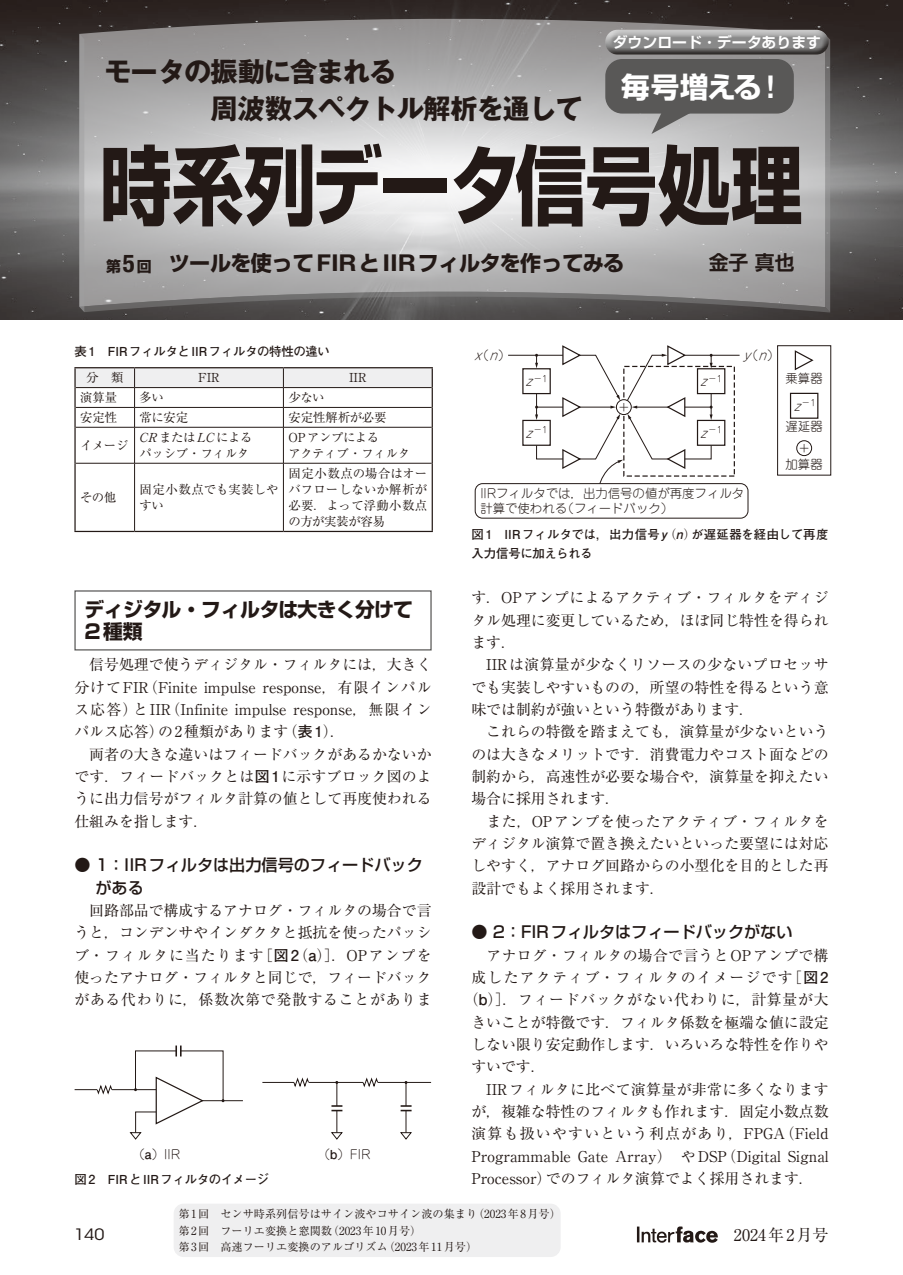
<style>
.page{position:relative;width:903px;height:1275px;background:#fff}
.page>*{position:absolute;margin:0;border:0;box-sizing:border-box;transform-origin:0 0}
.t1{font:700 86.27px "Shin Go Pro";letter-spacing:-.03em;color:#231916;scale:.83 1}
.t2{font:700 28.53px "Shin Go Pro";letter-spacing:-.005em;color:#fff}
.t3{font:700 27.3px/37.3px "Gothic MB101 Pro";letter-spacing:-.035em;color:#231916}
.t4{font:700 21px "Shin Go Pro";letter-spacing:-.035em;color:#231916}
.t5{font:700 19.78px/22.4px "Shin Go Pro";letter-spacing:-.035em;color:#231916}
.t6{font:700 19.78px "Shin Go Pro De";color:#231916}
.t7{font:500 16.1px/22.4px "Shin Go Pro";color:#231916}
.t8{font:16.1px "Ryumin Pro";color:#231916}
.t9{font:15.58px "ITC Avant Garde Std";color:#231916;scale:1.11 1}
.t10{font:14.88px/22.4px "Ryumin Pro";color:#231916}
.t11{font:14.88px "Ryumin Pro";letter-spacing:.085em;color:#231916}
.t12{font:14.88px "Ryumin Pro";letter-spacing:.05em;color:#231916}
.t13{font:14.88px "Ryumin Pro";letter-spacing:.025em;color:#231916}
.t14{font:14.88px "Ryumin Pro";letter-spacing:.02em;color:#231916}
.t15{font:14.88px "Ryumin Pro";letter-spacing:.09em;color:#231916}
.t16{font:700 14.88px "Shin Go Pro De";color:#fff}
.t17{font:12.42px/16.1px "Ryumin Pro";color:#231916}
.t18{font:700 12.42px/18.6px "Futo Go B101 Pro";color:#231916}
.t19{font:300 12.42px/14.9px "Jun 101 Pro";color:#231916}
.t20{font:12.42px/16.1px "Ryumin Pro";letter-spacing:-.035em;color:#231916}
.t21{font:italic 300 12.42px "Jun 101 Pro";color:#231916}
.t22{font:300 12.25px "Jun 101 Pro";color:#231916}
.t23{font:11.2px/16.1px "Ryumin Pro";color:#231916}
.t24{font:300 8.75px "Jun 101 Pro";color:#231916}
.s1{font-family:"Gothic MB101 Pro De"}
.s2{font-family:"Gothic MB101 Pro"}
.s3{font-size:14.88px}
.s4{font-family:"Helvetica Neue LT Pro";font-stretch:condensed;font-size:24.85px}
.s5{font-style:normal}
.s6{font-style:italic;font-size:12.42px}
.s7{font-family:"Ryumin Pro";font-weight:400}
.s8{font-family:"Futo Go B101 Pro";font-weight:700}
</style>
<div class="page">
<svg style="left:637px;top:1226px;width:81px;height:17px"></svg>
<div style="left:74px;top:590px;width:358px;height:60px;border:1px solid #595857"></div>
<svg style="left:76px;top:428px;width:356px;height:103px"></svg>
<hr style="left:74px;top:367px;width:61px;height:1px;background:#231916">
<hr style="left:135px;top:367px;width:148px;height:1px;background:#231916">
<hr style="left:283px;top:367px;width:150px;height:1px;background:#231916">
<hr style="left:74px;top:427px;width:2px;height:36px;background:#231916">
<hr style="left:432px;top:427px;width:1px;height:36px;background:#231916">
<hr style="left:74px;top:463px;width:2px;height:68px;background:#231916">
<hr style="left:432px;top:463px;width:1px;height:68px;background:#231916">
<hr style="left:74px;top:531px;width:61px;height:1px;background:#231916">
<hr style="left:135px;top:531px;width:148px;height:1px;background:#231916">
<hr style="left:283px;top:531px;width:150px;height:1px;background:#231916">
<svg style="left:74px;top:368px;width:359px;height:59px"></svg>
<hr style="left:76px;top:427px;width:59px;height:1px;background:#231916">
<hr style="left:135px;top:427px;width:148px;height:1px;background:#231916">
<hr style="left:134px;top:427px;width:1px;height:36px;background:#231916">
<hr style="left:283px;top:427px;width:149px;height:1px;background:#231916">
<hr style="left:283px;top:427px;width:1px;height:36px;background:#231916">
<hr style="left:76px;top:463px;width:59px;height:1px;background:#231916">
<hr style="left:135px;top:463px;width:148px;height:1px;background:#231916">
<hr style="left:134px;top:463px;width:1px;height:68px;background:#231916">
<hr style="left:283px;top:463px;width:149px;height:1px;background:#231916">
<hr style="left:283px;top:463px;width:1px;height:68px;background:#231916">
<div style="left:623px;top:366px;width:112px;height:111px;border:1px dashed #231916"></div>
<div style="left:777px;top:345px;width:54px;height:130px;border:1px solid #231916"></div>
<div style="left:790px;top:393px;width:28px;height:26px;border:1px solid #231916"></div>
<div style="left:796px;top:440px;width:16px;height:16px;border:1px solid #231916;border-radius:50%"></div>
<svg style="left:794px;top:350px;width:20px;height:21px"></svg>
<div style="left:697px;top:368px;width:28px;height:26px;border:1px solid #231916"></div>
<div style="left:697px;top:420px;width:28px;height:26px;border:1px solid #231916"></div>
<div style="left:475px;top:483px;width:273px;height:35px;border:1px solid #231916;border-radius:7px"></div>
<hr style="left:685px;top:355px;width:54px;height:1px;background:#231916">
<svg style="left:507px;top:345px;width:206px;height:139px"></svg>
<hr style="left:75px;top:1089px;width:81px;height:1px;background:#231916">
<hr style="left:202px;top:1100px;width:41px;height:1px;background:#231916">
<svg style="left:96px;top:1085px;width:17px;height:10px"></svg>
<hr style="left:262px;top:1082px;width:169px;height:1px;background:#231916">
<svg style="left:362px;top:1077px;width:16px;height:11px"></svg>
<hr style="left:406px;top:1082px;width:1px;height:51px;background:#231916">
<svg style="left:400px;top:1132px;width:12px;height:8px"></svg>
<svg style="left:130px;top:1045px;width:95px;height:95px"></svg>
<svg style="left:401px;top:1105px;width:11px;height:6px"></svg>
<svg style="left:293px;top:1077px;width:16px;height:11px"></svg>
<hr style="left:336px;top:1082px;width:1px;height:51px;background:#231916">
<svg style="left:331px;top:1132px;width:12px;height:8px"></svg>
<svg style="left:331px;top:1105px;width:11px;height:6px"></svg>
<div style="left:174px;top:1204px;width:387px;height:53px;background:#efeff0;border-radius:10px"></div>
<img style="left:0;top:0;width:903px;height:320px">
<svg style="left:79px;top:19px;width:746px;height:15px;background:#716d6c"></svg>
<div style="left:602px;top:26px;width:228px;height:23px;background:#fff;opacity:.75"></div>
<div style="left:602px;top:32px;width:228px;height:24px;background:#231916;opacity:.75"></div>
<svg style="left:79px;top:34px;width:751px;height:279px;background:#b3b2b3"></svg>
<h3 class="t3" style="left:211px;top:49px;width:374px;text-indent:-106px">モータの振動に含まれる<br>周波数スペクトル解析を通して</h3>
<p class="t16" style="left:613px;top:30px;width:210px">ダウンロード<span class="s1">・</span>データあります</p>
<h2 class="t2" style="left:621px;top:64px;width:158px">毎号増える<span class="s2">!</span></h2>
<h1 class="t1" style="left:100px;top:117px;width:848px">時系列データ信号処理</h1>
<h3 class="t4" style="left:106px;top:246px;width:519px"><span class="s3">第</span><span class="s4">5</span><span class="s3">回</span> ツールを使って<span class="s2">FIR</span>と<span class="s2">IIR</span>フィルタを作ってみる</h3>
<h3 class="t6" style="left:709px;top:247px;width:87px">金子 真也</h3>
<p class="t18" style="left:74px;top:340px;width:257px">表1　FIRフィルタとIIRフィルタの特性の違い</p>
<p class="t17" style="left:86px;top:369px;width:39px">分　類</p>
<p class="t17" style="left:198px;top:369px;width:23px">FIR</p>
<p class="t17" style="left:349px;top:369px;width:19px">IIR</p>
<p class="t17" style="left:80px;top:389px;width:39px">演算量</p>
<p class="t17" style="left:140px;top:389px;width:26px">多い</p>
<p class="t17" style="left:288px;top:389px;width:38px">少ない</p>
<p class="t17" style="left:80px;top:408px;width:39px">安定性</p>
<p class="t17" style="left:140px;top:408px;width:50px">常に安定</p>
<p class="t17" style="left:288px;top:408px;width:100px">安定性解析が必要</p>
<p class="t17" style="left:80px;top:436px;width:50px">イメージ</p>
<p class="t20" style="left:140px;top:428px;width:114px">CR またはLCによるパッシブ・フィルタ</p>
<p class="t20" style="left:288px;top:428px;width:123px">OP アンプによる<br>アクティブ・フィルタ</p>
<p class="t17" style="left:80px;top:488px;width:38px">その他</p>
<p class="t17" style="left:140px;top:480px;width:140px">固定小数点でも実装しやすい</p>
<p class="t17" style="left:288px;top:464px;width:140px;text-align:justify">固定小数点の場合はオーバフローしないか解析が必要．よって浮動小数点の方が実装が容易</p>
<p class="t21" style="left:474px;top:346px;width:38px">x<span class="s5">（</span> n<span class="s5">）</span></p>
<p class="t21" style="left:743px;top:346px;width:38px">y<span class="s5">（</span> n<span class="s5">）</span></p>
<p class="t24" style="left:525px;top:371px;width:24px"><span class="s6">z</span>－ 1</p>
<p class="t24" style="left:525px;top:423px;width:24px"><span class="s6">z</span>－ 1</p>
<p class="t22" style="left:618px;top:398px;width:14px">＋</p>
<p class="t24" style="left:700px;top:371px;width:24px"><span class="s6">z</span>－ 1</p>
<p class="t24" style="left:700px;top:423px;width:24px"><span class="s6">z</span>－ 1</p>
<p class="t19" style="left:480px;top:484px;width:265px">IIRフィルタでは，出力信号の値が再度フィルタ計算で使われる（フィードバック）</p>
<p class="t19" style="left:785px;top:369px;width:39px">乗算器</p>
<p class="t19" style="left:785px;top:418px;width:39px">遅延器</p>
<p class="t19" style="left:785px;top:455px;width:39px">加算器</p>
<p class="t24" style="left:794px;top:396px;width:24px"><span class="s6">z</span>－ 1</p>
<p class="t22" style="left:798px;top:439px;width:14px">＋</p>
<p class="t18" style="left:471px;top:524px;width:359px">図1　IIRフィルタでは，出力信号y<span class="s7">（</span>n<span class="s7">）</span>が遅延器を経由して再度入力信号に加えられる</p>
<p class="t10" style="left:471px;top:586px;width:359px">す．OPアンプによるアクティブ・フィルタをディジタル処理に変更しているため，ほぼ同じ特性を得られます．<br>　IIRは演算量が少なくリソースの少ないプロセッサでも実装しやすいものの，所望の特性を得るという意味では制約が強いという特徴があります．<br>　これらの特徴を踏まえても，演算量が少ないというのは大きなメリットです．消費電力やコスト面などの制約から，高速性が必要な場合や，演算量を抑えたい場合に採用されます．<br>　また，OPアンプを使ったアクティブ・フィルタをディジタル演算で置き換えたいといった要望には対応しやすく，アナログ回路からの小型化を目的とした再設計でもよく採用されます．</p>
<p class="t7" style="left:471px;top:919px;width:323px">● 2：FIRフィルタはフィードバックがない</p>
<p class="t14" style="left:471px;top:943px;width:359px">　アナログ・フィルタの場合で言うとOPアンプで構</p>
<p class="t15" style="left:471px;top:966px;width:359px">成したアクティブ・フィルタのイメージです［<span class="s8">図2</span></p>
<p class="t12" style="left:464px;top:988px;width:366px">（<span class="s8">b</span>）］．フィードバックがない代わりに，計算量が大</p>
<p class="t10" style="left:471px;top:1010px;width:359px">きいことが特徴です．フィルタ係数を極端な値に設定</p>
<p class="t10" style="left:471px;top:1032px;width:359px">しない限り安定動作します．いろいろな特性を作りや</p>
<p class="t10" style="left:471px;top:1054px;width:76px">すいです．</p>
<p class="t13" style="left:471px;top:1077px;width:359px">　IIRフィルタに比べて演算量が非常に多くなります</p>
<p class="t10" style="left:471px;top:1099px;width:359px">が，複雑な特性のフィルタも作れます．固定小数点数</p>
<p class="t11" style="left:471px;top:1122px;width:359px">演算も扱いやすいという利点があり，FPGA（Field</p>
<p class="t10" style="left:471px;top:1144px;width:359px">Programmable Gate Array） やDSP（Digital Signal</p>
<p class="t10" style="left:471px;top:1166px;width:344px">Processor）でのフィルタ演算でよく採用されます．</p>
<h3 class="t5" style="left:84px;top:596px;width:330px">ディジタル・フィルタは大きく分けて<br>2種類</h3>
<p class="t10" style="left:74px;top:653px;width:359px">　信号処理で使うディジタル・フィルタには，大きく分けてFIR（Finite impulse response，有限インパルス応答）とIIR（Infinite impulse response，無限インパルス応答）の2種類があります（<span class="s8">表1</span>）．<br>　両者の大きな違いはフィードバックがあるかないかです．フィードバックとは<span class="s8">図1</span>に示すブロック図のように出力信号がフィルタ計算の値として再度使われる仕組みを指します．</p>
<p class="t7" style="left:95px;top:852px;width:329px;text-indent:-21px">● 1：IIRフィルタは出力信号のフィードバックがある</p>
<p class="t10" style="left:74px;top:898px;width:359px;text-align:justify">　回路部品で構成するアナログ・フィルタの場合で言うと，コンデンサやインダクタと抵抗を使ったパッシブ・フィルタに当たります［<span class="s8">図2</span>（<span class="s8">a</span>）］．OPアンプを使ったアナログ・フィルタと同じで，フィードバックがある代わりに，係数次第で発散することがありま</p>
<p class="t19" style="left:133px;top:1145px;width:49px">（<span class="s8">a</span>）IIR</p>
<p class="t19" style="left:318px;top:1145px;width:54px">（<span class="s8">b</span>）FIR</p>
<p class="t18" style="left:74px;top:1169px;width:197px">図2　FIRとIIRフィルタのイメージ</p>
<p class="t23" style="left:179px;top:1205px;width:384px">第1回　センサ時系列信号はサイン波やコサイン波の集まり（2023年8月号）第2回　フーリエ変換と窓関数（2023年10月号）<br>第3回　高速フーリエ変換のアルゴリズム（2023年11月号）</p>
<p class="t9" style="left:74px;top:1225px;width:29px">140</p>
<p class="t8" style="left:718px;top:1222px;width:112px">　2024年2月号</p>
</div>
